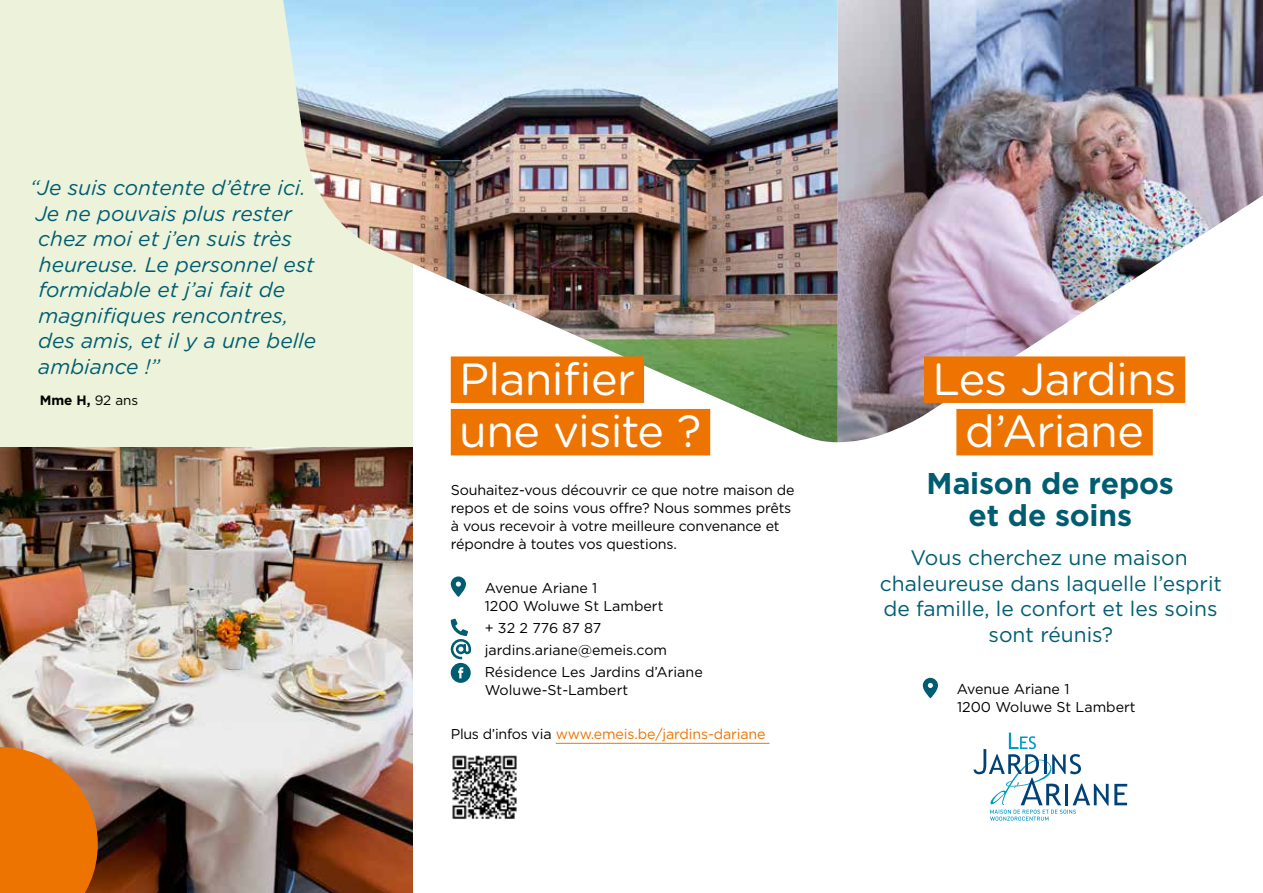
<style>
.page{position:relative;width:1263px;height:893px;background:#fff}
.page>*{position:absolute;margin:0;border:0;box-sizing:border-box;transform-origin:0 0}
.t1{font:45px/52.5px "Gotham Rounded";letter-spacing:-.015em;color:#fff;text-align:center}
.t2{font:700 30px/31.5px "Gotham";letter-spacing:-.005em;color:#005d71;text-align:center}
.t3{font:italic 21px/25.5px "Gotham Rounded";color:#005d71}
.t4{font:21px/25.5px "Gotham";color:#005d71;text-align:center}
.t5{font:14.25px/18px "Gotham";letter-spacing:-.01em;color:#000}
.t6{font:14.25px "Gotham";letter-spacing:-.01em;color:#ee7402}
.t7{font:700 13.5px "Gotham";color:#000}
.s1{font-weight:400}
.s2{color:#000}
</style>
<div class="page">
<div style="left:0;top:0;width:412px;height:893px;background:#ecf3da"></div>
<img style="left:452px;top:755px;width:65px;height:64px">
<img style="left:283px;top:0;width:980px;height:442px">
<div style="left:924px;top:356px;width:261px;height:47px;background:#ee7402"></div>
<div style="left:956px;top:409px;width:197px;height:46px;background:#ee7402"></div>
<div style="left:451px;top:356px;width:193px;height:47px;background:#ee7402"></div>
<div style="left:451px;top:409px;width:259px;height:46px;background:#ee7402"></div>
<hr style="left:556px;top:743px;width:213px;height:1px;background:#ee7402">
<svg style="left:451px;top:576px;width:15px;height:21px"></svg>
<svg style="left:451px;top:619px;width:20px;height:64px"></svg>
<img style="left:0;top:447px;width:412px;height:446px">
<svg style="left:0;top:747px;width:98px;height:146px"></svg>
<svg style="left:923px;top:678px;width:15px;height:20px"></svg>
<svg style="left:1114px;top:784px;width:13px;height:21px"></svg>
<svg style="left:973px;top:733px;width:135px;height:88px"></svg>
<h3 class="t3" style="left:30px;top:174px;width:288px">“Je suis contente d’être ici.<br>Je ne pouvais plus rester chez moi et j’en suis très heureuse. Le personnel est formidable et j’ai fait de magnifiques rencontres, des amis, et il y a une belle ambiance !”</h3>
<p class="t7" style="left:40px;top:391px;width:100px">Mme H, <span class="s1">92 ans</span></p>
<h1 class="t1" style="left:459px;top:351px;width:244px;text-align:left">Planifier une visite ?</h1>
<p class="t5" style="left:451px;top:481px;width:345px">Souhaitez-vous découvrir ce que notre maison de repos et de soins vous offre? Nous sommes prêts à vous recevoir à votre meilleure convenance et répondre à toutes vos questions.</p>
<p class="t5" style="left:485px;top:578px;width:180px">Avenue Ariane 1<br>1200 Woluwe St Lambert</p>
<p class="t5" style="left:485px;top:616px;width:219px;line-height:22.2px">+ 32 2 776 87 87 jardins.ariane@emeis.com<br>Résidence Les Jardins d’Ariane</p>
<p class="t5" style="left:485px;top:681px;width:145px">Woluwe-St-Lambert</p>
<p class="t6" style="left:451px;top:725px;width:316px"><span class="s2">Plus d’infos via</span> www.emeis.be/jardins-dariane</p>
<h1 class="t1" style="left:932px;top:351px;width:246px">Les Jardins d’Ariane</h1>
<h2 class="t2" style="left:926px;top:468px;width:249px">Maison de repos et de soins</h2>
<h3 class="t4" style="left:880px;top:545px;width:344px">Vous cherchez une maison chaleureuse dans laquelle l’esprit de famille, le confort et les soins sont réunis?</h3>
<p class="t5" style="left:957px;top:679px;width:180px">Avenue Ariane 1<br>1200 Woluwe St Lambert</p>
</div>
